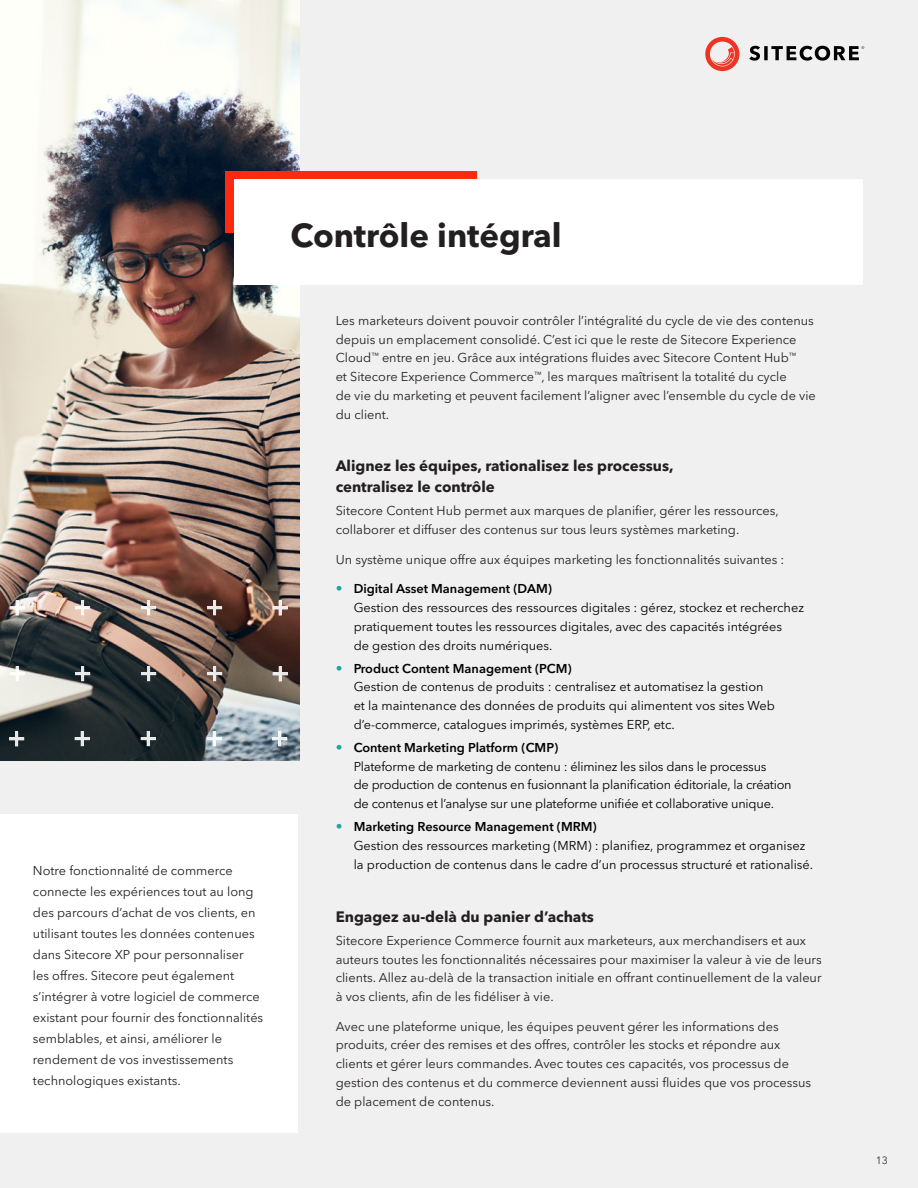
<style>
.page{position:relative;width:918px;height:1188px;background:#f0f0f0}
.page>*{position:absolute;margin:0;border:0;box-sizing:border-box;transform-origin:0 0}
.t1{font:700 33px "Avenir Next LT Pro";color:#231f20}
.Paragraph_header{font:700 15px/21px "Avenir Next LT Pro";color:#231f20}
.Body_Text{font:12.75px/18.8px "Avenir Next LT Pro";color:#231f20}
.t2{font:12.75px/18.8px "Avenir Next LT Pro";color:#000}
.t3{font:10.5px "Avenir Next LT Pro";color:#333}
.s1{font-weight:600;font-size:13.5px;color:#1ca6a3}
.s2{font-weight:600}
</style>
<div class="page">
<svg style="left:705px;top:37px;width:34px;height:34px"></svg>
<svg style="left:749px;top:46px;width:115px;height:15px"></svg>
<img style="left:0;top:0;width:299px;height:761px">
<hr style="left:81px;top:600px;width:3px;height:15px;background:#fff">
<svg style="left:75px;top:601px;width:15px;height:13px"></svg>
<hr style="left:75px;top:606px;width:15px;height:3px;background:#fff">
<hr style="left:147px;top:600px;width:3px;height:15px;background:#fff">
<svg style="left:141px;top:601px;width:15px;height:13px"></svg>
<hr style="left:141px;top:606px;width:15px;height:3px;background:#fff">
<hr style="left:213px;top:600px;width:3px;height:15px;background:#fff">
<svg style="left:207px;top:601px;width:15px;height:13px"></svg>
<hr style="left:207px;top:606px;width:15px;height:3px;background:#fff">
<hr style="left:279px;top:600px;width:3px;height:16px;background:#fff">
<svg style="left:273px;top:601px;width:14px;height:14px"></svg>
<svg style="left:273px;top:606px;width:15px;height:4px"></svg>
<hr style="left:16px;top:600px;width:3px;height:16px;background:#fff">
<svg style="left:10px;top:601px;width:14px;height:14px"></svg>
<svg style="left:9px;top:606px;width:16px;height:4px"></svg>
<hr style="left:81px;top:666px;width:3px;height:15px;background:#fff">
<svg style="left:76px;top:667px;width:14px;height:14px"></svg>
<hr style="left:75px;top:672px;width:15px;height:3px;background:#fff">
<hr style="left:147px;top:666px;width:3px;height:15px;background:#fff">
<svg style="left:142px;top:667px;width:14px;height:14px"></svg>
<hr style="left:141px;top:672px;width:15px;height:3px;background:#fff">
<hr style="left:213px;top:666px;width:3px;height:15px;background:#fff">
<svg style="left:208px;top:667px;width:14px;height:14px"></svg>
<hr style="left:207px;top:672px;width:15px;height:3px;background:#fff">
<hr style="left:279px;top:666px;width:3px;height:15px;background:#fff">
<svg style="left:273px;top:667px;width:14px;height:14px"></svg>
<hr style="left:273px;top:672px;width:15px;height:3px;background:#fff">
<hr style="left:16px;top:666px;width:3px;height:15px;background:#fff">
<svg style="left:10px;top:667px;width:14px;height:14px"></svg>
<hr style="left:10px;top:672px;width:15px;height:3px;background:#fff">
<hr style="left:81px;top:731px;width:3px;height:15px;background:#fff">
<svg style="left:75px;top:732px;width:14px;height:14px"></svg>
<hr style="left:75px;top:737px;width:15px;height:3px;background:#fff">
<hr style="left:147px;top:731px;width:3px;height:15px;background:#fff">
<svg style="left:141px;top:732px;width:14px;height:14px"></svg>
<hr style="left:141px;top:737px;width:15px;height:3px;background:#fff">
<hr style="left:213px;top:731px;width:3px;height:15px;background:#fff">
<svg style="left:207px;top:732px;width:14px;height:14px"></svg>
<hr style="left:207px;top:737px;width:15px;height:3px;background:#fff">
<hr style="left:278px;top:731px;width:3px;height:15px;background:#fff">
<svg style="left:273px;top:732px;width:14px;height:14px"></svg>
<hr style="left:272px;top:737px;width:15px;height:3px;background:#fff">
<hr style="left:15px;top:731px;width:3px;height:15px;background:#fff">
<svg style="left:10px;top:732px;width:14px;height:14px"></svg>
<hr style="left:9px;top:737px;width:15px;height:3px;background:#fff">
<div style="left:225px;top:171px;width:251px;height:61px;background:#fe2911"></div>
<div style="left:234px;top:179px;width:628px;height:105px;background:#fff"></div>
<div style="left:0;top:814px;width:298px;height:319px;background:#fff"></div>
<p class="Body_Text" style="left:33px;top:860px;width:232px;line-height:21px">Notre fonctionnalité de commerce connecte les expériences tout au long des parcours d’achat de vos clients, en utilisant toutes les données contenues dans Sitecore XP pour personnaliser<br>les offres. Sitecore peut également s’intégrer à votre logiciel de commerce existant pour fournir des fonctionnalités semblables, et ainsi, améliorer le rendement de vos investissements technologiques existants.</p>
<p class="t1" style="left:291px;top:215px;width:273px">Contrôle intégral</p>
<p class="Body_Text" style="left:336px;top:311px;width:482px">Les marketeurs doivent pouvoir contrôler l’intégralité du cycle de vie des contenus depuis un emplacement consolidé. C’est ici que le reste de Sitecore Experience Cloud<sup>™</sup> entre en jeu. Grâce aux intégrations fluides avec Sitecore Content Hub<sup>™<br></sup>et Sitecore Experience Commerce<sup>™</sup>, les marques maîtrisent la totalité du cycle<br>de vie du marketing et peuvent facilement l’aligner avec l’ensemble du cycle de vie du client.</p>
<p class="Paragraph_header" style="left:336px;top:455px;width:339px">Alignez les équipes, rationalisez les processus, centralisez le contrôle</p>
<p class="Body_Text" style="left:336px;top:502px;width:445px">Sitecore Content Hub permet aux marques de planifier, gérer les ressources, collaborer et diffuser des contenus sur tous leurs systèmes marketing.</p>
<p class="Body_Text" style="left:336px;top:550px;width:450px">Un système unique offre aux équipes marketing les fonctionnalités suivantes :</p>
<p class="t2" style="left:354px;top:579px;width:452px;text-indent:-18px"><span class="s1">•</span> <span class="s2">Digital Asset Management (DAM)<br></span>Gestion des ressources des ressources digitales : gérez, stockez et recherchez pratiquement toutes les ressources digitales, avec des capacités intégrées<br>de gestion des droits numériques.</p>
<p class="t2" style="left:354px;top:659px;width:423px;text-indent:-18px"><span class="s1">•</span> <span class="s2">Product Content Management (PCM)<br></span>Gestion de contenus de produits : centralisez et automatisez la gestion et la maintenance des données de produits qui alimentent vos sites Web d’e-commerce, catalogues imprimés, systèmes ERP, etc.</p>
<p class="t2" style="left:354px;top:738px;width:440px;text-indent:-18px"><span class="s1">•</span> <span class="s2">Content Marketing Platform (CMP)<br></span>Plateforme de marketing de contenu : éliminez les silos dans le processus<br>de production de contenus en fusionnant la planification éditoriale, la création de contenus et l’analyse sur une plateforme unifiée et collaborative unique.</p>
<p class="t2" style="left:354px;top:817px;width:461px;text-indent:-18px"><span class="s1">•</span> <span class="s2">Marketing Resource Management (MRM)<br></span>Gestion des ressources marketing (MRM) : planifiez, programmez et organisez la production de contenus dans le cadre d’un processus structuré et rationalisé.</p>
<p class="Paragraph_header" style="left:336px;top:906px;width:260px">Engagez au-delà du panier d’achats</p>
<p class="Body_Text" style="left:336px;top:931px;width:488px">Sitecore Experience Commerce fournit aux marketeurs, aux merchandisers et aux auteurs toutes les fonctionnalités nécessaires pour maximiser la valeur à vie de leurs clients. Allez au-delà de la transaction initiale en offrant continuellement de la valeur à vos clients, afin de les fidéliser à vie.</p>
<p class="Body_Text" style="left:336px;top:1017px;width:477px">Avec une plateforme unique, les équipes peuvent gérer les informations des produits, créer des remises et des offres, contrôler les stocks et répondre aux clients et gérer leurs commandes. Avec toutes ces capacités, vos processus de gestion des contenus et du commerce deviennent aussi fluides que vos processus de placement de contenus.</p>
<p class="t3" style="left:876px;top:1154px;width:14px">13</p>
</div>
